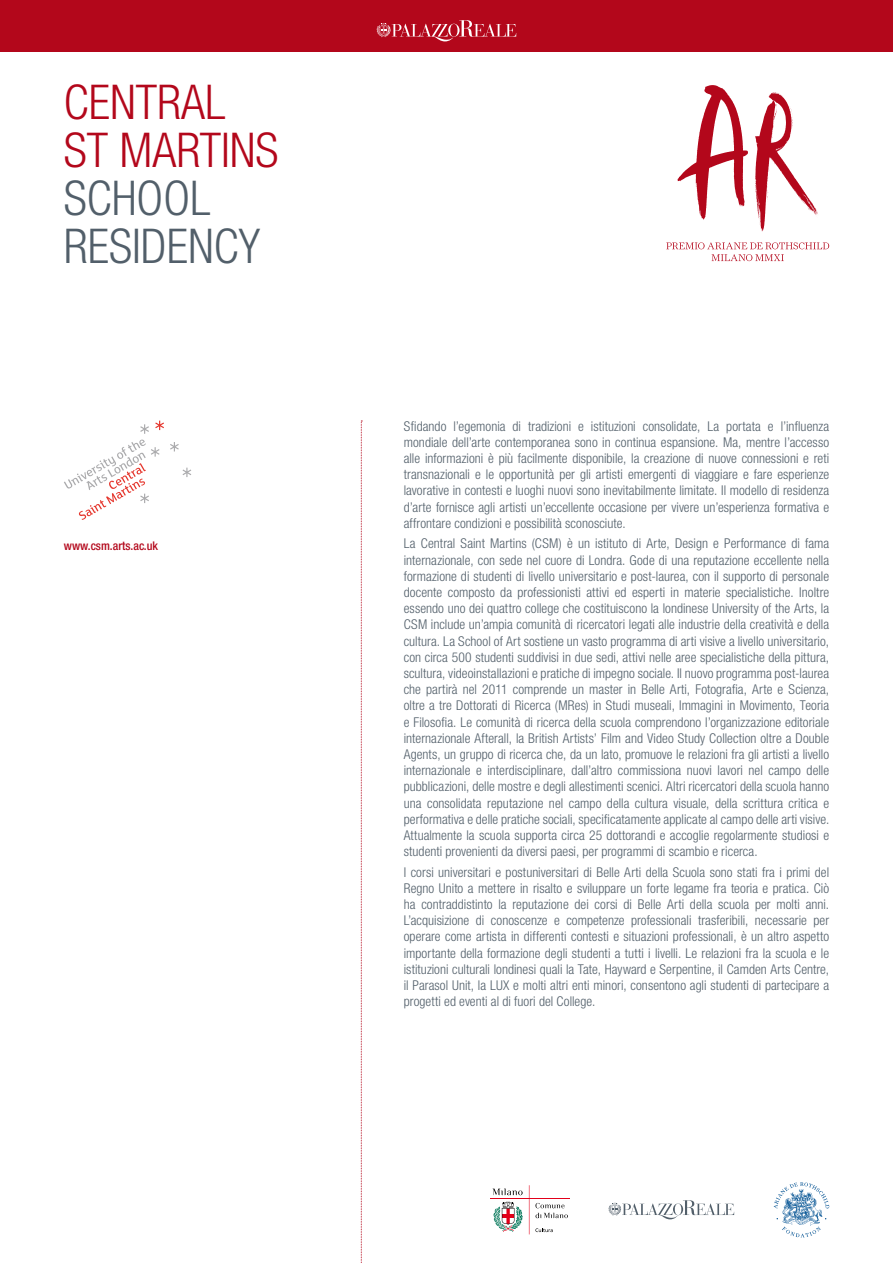
<style>
.page{position:relative;width:893px;height:1263px;background:#fff}
.page>*{position:absolute;margin:0;border:0;box-sizing:border-box;transform-origin:0 0}
.t1{font:300 condensed 48px/48px "Helvetica Neue LT Pro";color:#b3071b}
.t2{font:300 condensed 48px/48px "Helvetica Neue LT Pro";color:#525f6a}
.t3{font:300 condensed 13.5px/16.2px "Helvetica Neue LT Pro";letter-spacing:.005em;color:#525f6a;text-align:justify}
.t4{font:500 condensed 12px "Helvetica Neue LT Pro";color:#b3071b}
</style>
<div class="page">
<svg style="left:535px;top:1228px;width:18px;height:4px"></svg>
<hr style="left:529px;top:1185px;width:1px;height:49px;background:#e2001a">
<hr style="left:490px;top:1198px;width:79px;height:1px;background:#e2001a">
<svg style="left:535px;top:1203px;width:33px;height:15px"></svg>
<svg style="left:492px;top:1188px;width:31px;height:7px"></svg>
<svg style="left:494px;top:1202px;width:29px;height:30px"></svg>
<svg style="left:774px;top:1182px;width:55px;height:55px"></svg>
<svg style="left:677px;top:85px;width:141px;height:147px"></svg>
<svg style="left:666px;top:242px;width:163px;height:19px"></svg>
<div style="left:0;top:0;width:893px;height:51px;background:#b3071b"></div>
<svg style="left:377px;top:20px;width:139px;height:21px"></svg>
<svg style="left:609px;top:1200px;width:125px;height:19px"></svg>
<svg style="left:361px;top:421px;width:1px;height:842px"></svg>
<svg style="left:170px;top:442px;width:9px;height:9px"></svg>
<svg style="left:183px;top:468px;width:8px;height:9px"></svg>
<svg style="left:64px;top:421px;width:100px;height:99px"></svg>
<h1 class="t1" style="left:64px;top:78px;width:216px">Central<br>St Martins</h1>
<h1 class="t2" style="left:64px;top:174px;width:194px">School residency</h1>
<p class="t4" style="left:64px;top:538px;width:96px">www.csm.arts.ac.uk</p>
<p class="t3" style="left:404px;top:418px;width:427px">Sfidando l’egemonia di tradizioni e istituzioni consolidate, La portata e l’influenza mondiale dell’arte contemporanea sono in continua espansione. Ma, mentre l’accesso alle informazioni è più facilmente disponibile, la creazione di nuove connessioni e reti transnazionali e le opportunità per gli artisti emergenti di viaggiare e fare esperienze lavorative in contesti e luoghi nuovi sono inevitabilmente limitate. Il modello di residenza d’arte fornisce agli artisti un’eccellente occasione per vivere un’esperienza formativa e affrontare condizioni e possibilità sconosciute.</p>
<p class="t3" style="left:404px;top:535px;width:427px">La Central Saint Martins (CS M) è un istituto di Arte, Design e Performance di fama internazionale, con sede nel cuore di Londra. Gode di una reputazione eccellente nella formazione di studenti di livello universitario e post-laurea, con il supporto di personale docente composto da professionisti attivi ed esperti in materie specialistiche. Inoltre essendo uno dei quattro college che costituiscono la londinese University of the Arts, la CSM include un’ampia comunità di ricercatori legati alle industrie della creatività e della cultura. La School of Art sostiene un vasto programma di arti visive a livello universitario, con circa 500 studenti suddivisi in due sedi, attivi nelle aree specialistiche della pittura, scultura, videoinstallazioni e pratiche di impegno sociale. Il nuovo programma post-laurea che partirà nel 2011 comprende un master in Belle Arti, Fotografia, Arte e Scienza, oltre a tre Dottorati di Ricerca (MRes) in Studi museali, Immagini in Movimento, Teoria e Filosofia. Le comunità di ricerca della scuola comprendono l’organizzazione editoriale internazionale Afterall, la British Artists’ Film and Video Study Collection oltre a Double Agents, un gruppo di ricerca che, da un lato, promuove le relazioni fra gli artisti a livello internazionale e interdisciplinare, dall’altro commissiona nuovi lavori nel campo delle pubblicazioni, delle mostre e degli allestimenti scenici. Altri ricercatori della scuola hanno una consolidata reputazione nel campo della cultura visuale, della scrittura critica e performativa e delle pratiche sociali, specificatamente applicate al campo delle arti visive.<br>Attualmente la scuola supporta circa 25 dottorandi e accoglie regolarmente studiosi e studenti provenienti da diversi paesi, per programmi di scambio e ricerca.</p>
<p class="t3" style="left:404px;top:864px;width:427px">I corsi universitari e postuniversitari di Belle Arti della Scuola sono stati fra i primi del Regno Unito a mettere in risalto e sviluppare un forte legame fra teoria e pratica. Ciò ha contraddistinto la reputazione dei corsi di Belle Arti della scuola per molti anni.<br>L’acquisizione di conoscenze e competenze professionali trasferibili, necessarie per operare come artista in differenti contesti e situazioni professionali, è un altro aspetto importante della formazione degli studenti a tutti i livelli. Le relazioni fra la scuola e le istituzioni culturali londinesi quali la Tate, Hayward e Serpentine, il Camden Arts Centre, il Parasol Unit, la LUX e molti altri enti minori, consentono agli studenti di partecipare a progetti ed eventi al di fuori del College.</p>
</div>
